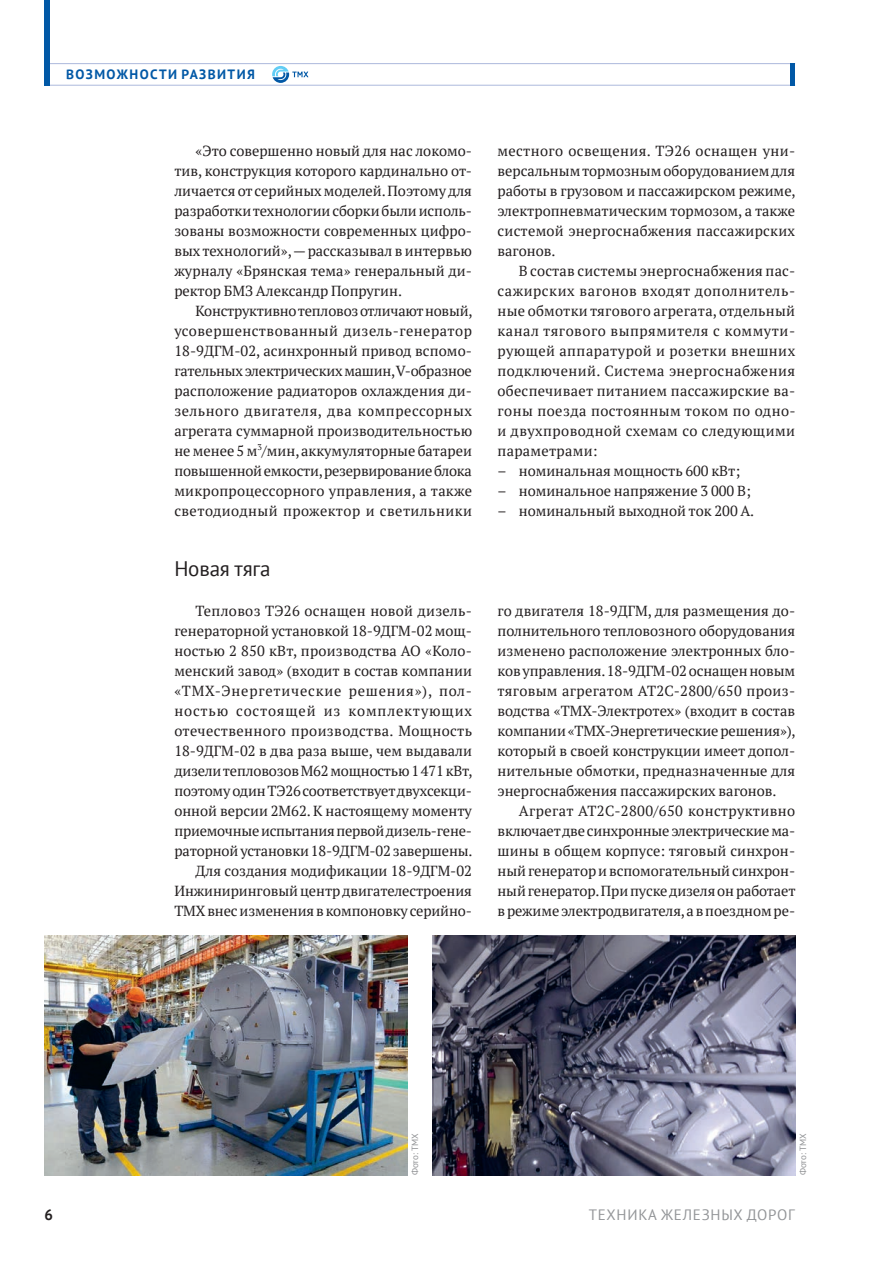
<style>
.page{position:relative;width:893px;height:1263px;background:#fff}
.page>*{position:absolute;margin:0;border:0;box-sizing:border-box;transform-origin:0 0}
.t1{font:21px "PT Sans";letter-spacing:-.01em;color:#231f20}
.t2{font:15px "PT Sans";letter-spacing:.05em;color:#939598}
.t3{font:700 15px "PT Sans";color:#231f20}
.t4{font:14.55px/20px "PT Serif";color:#231f20;text-align:justify}
.t5{font:700 13.5px "PT Sans";letter-spacing:.105em;color:#0158a6}
.t6{font:9px "PT Sans";color:#808285}
</style>
<div class="page">
<img style="left:45px;top:935px;width:362px;height:240px">
<img style="left:433px;top:935px;width:362px;height:240px">
<hr style="left:50px;top:85px;width:745px;height:1px;background:#acb9dc">
<hr style="left:50px;top:63px;width:745px;height:1px;background:#acb9dc">
<div style="left:45px;top:0;width:5px;height:86px;background:#0158a6"></div>
<div style="left:790px;top:63px;width:5px;height:23px;background:#0158a6"></div>
<svg style="left:272px;top:66px;width:36px;height:17px"></svg>
<p class="t5" style="left:66px;top:66px;width:190px">ВОЗМОЖНОСТИ РАЗВИТИЯ</p>
<p class="t4" style="left:174px;top:141px;width:299px;text-indent:21px">«Это совершенно новый для нас локомо&shy;тив, конструкция которого кардинально от&shy;личается от серийных моделей.Поэтомудля разработкитехнологиисборкибылиисполь&shy;зованы возможности современных цифро&shy;вых технологий»,—рассказывал в интервью журналу «Брянская тема» генеральный ди&shy;ректор БМЗ Александр Попругин.</p>
<p class="t4" style="left:174px;top:301px;width:300px;text-indent:21px">Конструктивнотепловозотличаютновый, усовершенствованный дизель-генератор 18-9ДГМ-02, асинхронный привод вспомо&shy;гательныхэлектрическихмашин,V-образное расположение радиаторов охлаждения ди&shy;зельного двигателя, два компрессорных агрегата суммарной производительностью не менее 5 м<sup>3</sup>/мин,аккумуляторные батареи повышеннойемкости,резервированиеблока микропроцессорного управления, а также светодиодный прожектор и светильники</p>
<h1 class="t1" style="left:174px;top:555px;width:98px">Новая тяга</h1>
<p class="t4" style="left:174px;top:600px;width:300px;text-indent:21px">Тепловоз ТЭ26 оснащен новой дизель&shy;генераторной установкой 18-9ДГМ-02 мощ&shy;ностью 2 850 кВт, производства АО «Коло&shy;менский завод» (входит в состав компании «ТМХ-Энергетические решения»), пол&shy;ностью состоящей из комплектующих отечественного производства. Мощность 18-9ДГМ-02 в два раза выше, чем выдавали дизелитепловозов М62мощностью1 471 кВт, поэтомуодинТЭ26соответствуетдвухсекци&shy;онной версии 2М62. К настоящему моменту приемочныеиспытанияпервойдизель-гене&shy;раторнойустановки18-9ДГМ-02завершены.</p>
<p class="t4" style="left:174px;top:860px;width:299px;text-indent:21px">Для создания модификации 18-9ДГМ-02<br>Инжиниринговыйцентрдвигателестроения ТМХвнесизмененияв компоновку серийно-</p>
<p class="t4" style="left:497px;top:141px;width:300px">местного освещения. ТЭ26 оснащен уни&shy;версальнымтормознымоборудованиемдля работы в грузовом и пассажирском режиме, электропневматическим тормозом, а также системой энергоснабжения пассажирских вагонов.</p>
<p class="t4" style="left:497px;top:261px;width:300px;text-indent:21px">В состав системы энергоснабжения пас&shy;сажирских вагонов входят дополнитель&shy;ные обмотки тягового агрегата, отдельный канал тягового выпрямителя с коммути&shy;рующей аппаратурой и розетки внешних подключений. Система энергоснабжения обеспечивает питанием пассажирские ва&shy;гоны поезда постоянным током по одно&shy;и двухпроводной схемам со следующими параметрами:</p>
<p class="t4" style="left:497px;top:461px;width:244px">– номинальная мощность 600 кВт;</p>
<p class="t4" style="left:497px;top:480px;width:255px">– номинальное напряжение 3 000 В;</p>
<p class="t4" style="left:497px;top:500px;width:258px">– номинальный выходной ток 200 А.</p>
<p class="t4" style="left:497px;top:600px;width:300px">го двигателя 18-9ДГМ, для размещения до&shy;полнительного тепловозного оборудования изменено расположение электронных бло&shy;ковуправления.18-9ДГМ-02оснащенновым тяговым агрегатом АТ2С-2800/650 произ&shy;водства «ТМХ-Электротех» (входит в состав компании«ТМХ-Энергетическиерешения»), который в своей конструкции имеет допол&shy;нительные обмотки, предназначенные для энергоснабжения пассажирских вагонов.</p>
<p class="t4" style="left:497px;top:800px;width:299px;text-indent:21px">Агрегат АТ2С-2800/650 конструктивно включаетдвесинхронныеэлектрическиема&shy;шины в общем корпусе: тяговый синхрон&shy;ныйгенератори вспомогательныйсинхрон&shy;ныйгенератор.Припускедизеляонработает в режиме электродвигателя,а в поездномре-</p>
<p class="t6" style="left:409px;top:1175px;width:43px;rotate:-90deg">Фото: ТМХ</p>
<p class="t6" style="left:797px;top:1175px;width:43px;rotate:-90deg">Фото: ТМХ</p>
<p class="t3" style="left:45px;top:1205px;width:10px">6</p>
<p class="t2" style="left:589px;top:1205px;width:208px">ТЕХНИКА ЖЕЛЕЗНЫХ ДОРОГ</p>
</div>
